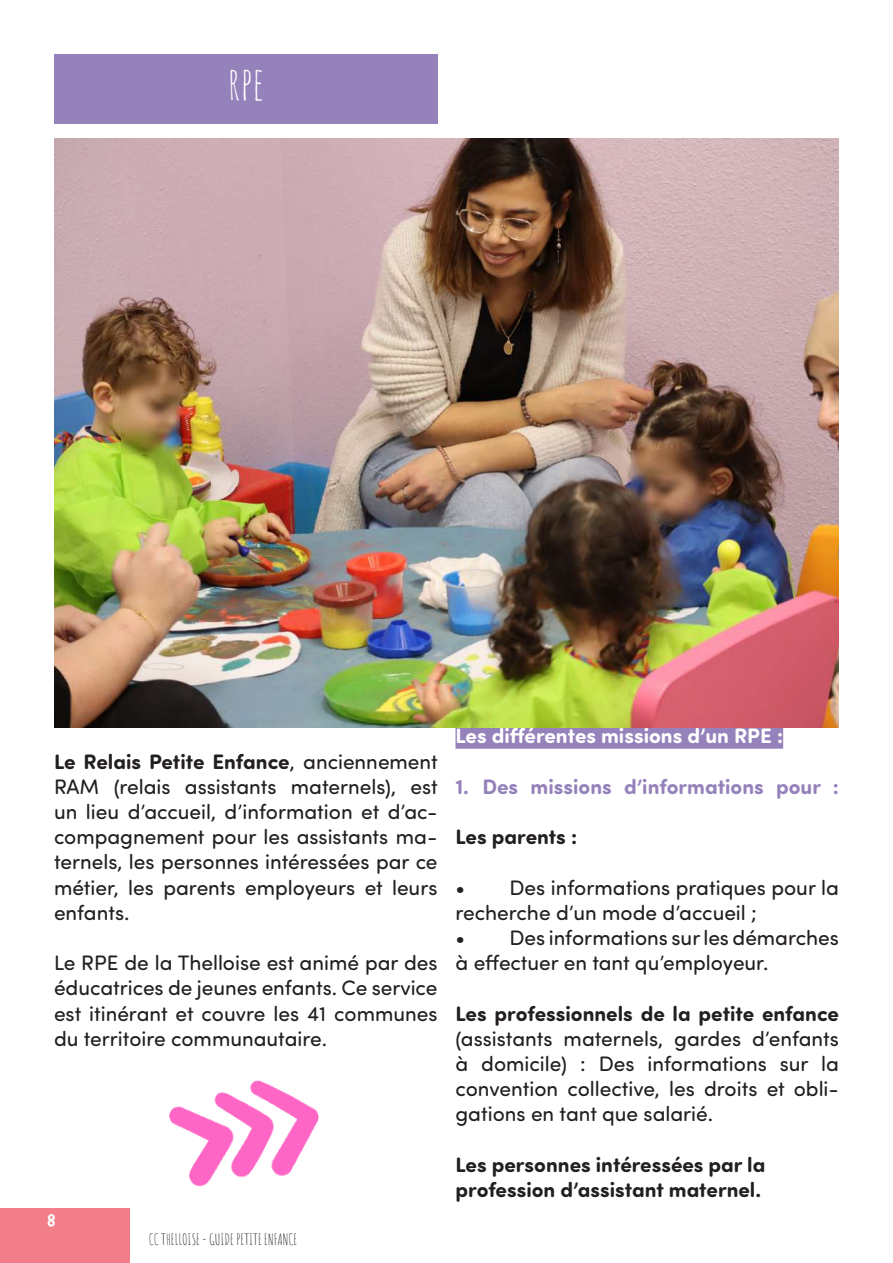
<style>
.page{position:relative;width:893px;height:1263px;background:#fff}
.page>*{position:absolute;margin:0;border:0;box-sizing:border-box;transform-origin:0 0}
.t1{font:45px "Amatic SC";color:#fff}
.t2{font:21px/25.2px "Sofia Pro Soft";color:#231f20;text-align:justify}
.t3{font:700 21px/25.2px "Sofia Pro Soft";color:#231f20}
.t4{font:700 21px "Sofia Pro Soft";color:#9682bb}
.t5{font:700 21px "Sofia Pro Soft";color:#fff}
.t6{font:18px "Boogaloo";color:#fff}
.t7{font:15px "Amatic SC";color:#231f20}
.s1{font-weight:700}
</style>
<div class="page">
<div style="left:0;top:1209px;width:130px;height:54px;background:#f27e8a"></div>
<div style="left:54px;top:54px;width:383px;height:69px;background:#9682bb"></div>
<div style="left:455px;top:726px;width:328px;height:23px;background:#9682bb"></div>
<img style="left:54px;top:139px;width:785px;height:589px">
<img style="left:169px;top:1080px;width:150px;height:107px">
<h1 class="t1" style="left:228px;top:51px;width:38px">rpe</h1>
<p class="t2" style="left:54px;top:748px;width:385px"><span class="s1">Le Relais Petite Enfance</span>, anciennement RAM (relais assistants maternels), est un lieu d’accueil, d’information et d’ac&shy;compagnement pour les assistants ma&shy;ternels, les personnes intéressées par ce métier, les parents employeurs et leurs enfants.</p>
<p class="t2" style="left:54px;top:949px;width:385px">Le RPE de la Thelloise est animé par des éducatrices de jeunes enfants. Ce service est itinérant et couvre les 41 communes du territoire communautaire.</p>
<p class="t6" style="left:47px;top:1209px;width:10px">8</p>
<p class="t7" style="left:149px;top:1229px;width:150px">CC THELLOISE - GUIDE PETITE ENFANCE</p>
<p class="t5" style="left:455px;top:721px;width:329px">Les différentes missions d’un RPE :</p>
<p class="t4" style="left:455px;top:771px;width:385px">1. Des missions d’informations pour :</p>
<p class="t3" style="left:455px;top:823px;width:123px">Les parents :</p>
<p class="t2" style="left:455px;top:874px;width:385px">• Des informations pratiques pour la recherche d’un mode d’accueil ;</p>
<p class="t2" style="left:455px;top:924px;width:385px">• Des informations sur les démarches à effectuer en tant qu’employeur.</p>
<p class="t3" style="left:455px;top:999px;width:385px">Les professionnels de la petite enfance</p>
<p class="t2" style="left:455px;top:1025px;width:385px">(assistants maternels, gardes d’enfants à domicile) : Des informations sur la convention collective, les droits et obli&shy;gations en tant que salarié.</p>
<p class="t3" style="left:455px;top:1151px;width:311px">Les personnes intéressées par la profession d’assistant maternel.</p>
</div>
